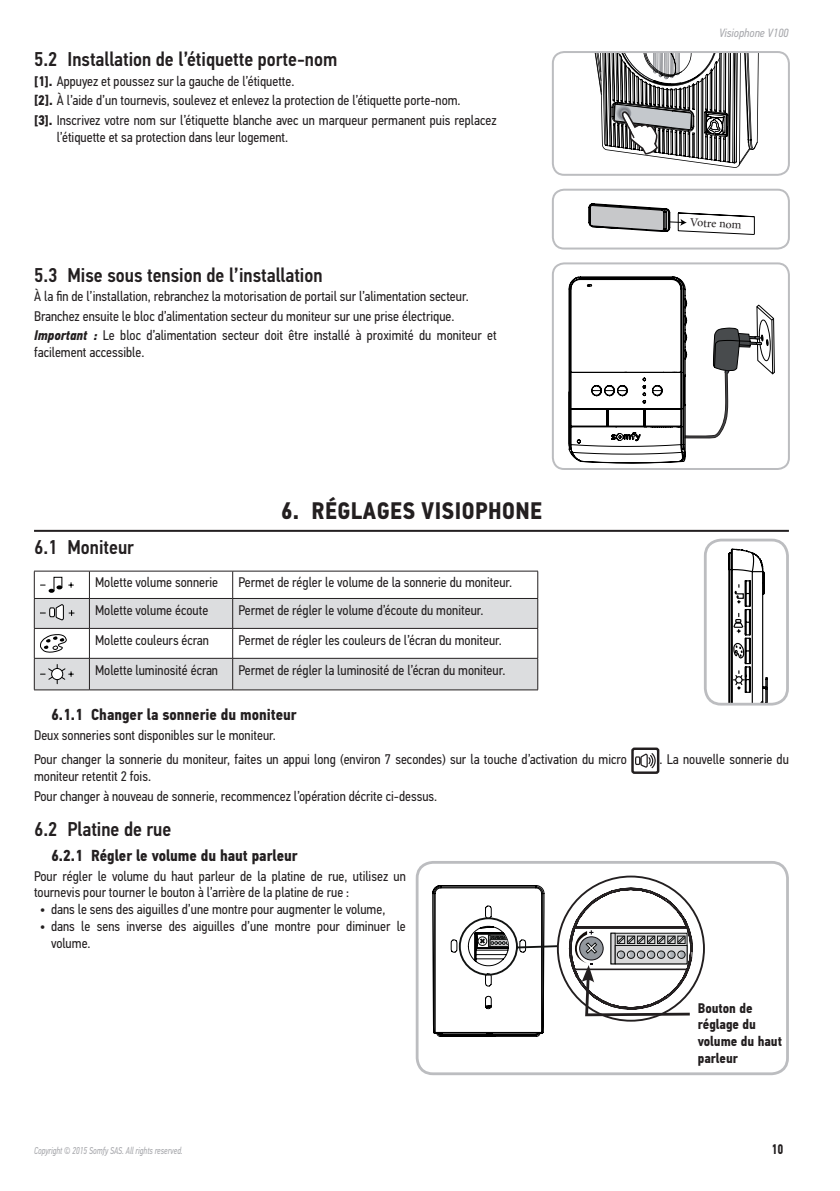
<style>
.page{position:relative;width:840px;height:1191px;background:#fff}
.page>*{position:absolute;margin:0;border:0;box-sizing:border-box;transform-origin:0 0}
.t1{font:700 24px "PF Din Text Cond Pro";letter-spacing:.02em;color:#231f20}
.t2{font:500 20px "PF Din Text Cond Pro";color:#231f20}
.t3{font:700 16px "PF Din Text Cond Pro";color:#231f20}
.t4{font:14px/19.6px "PF Din Text Cond Pro";color:#231f20}
.t5{font:700 14px/16.8px "PF Din Text Cond Pro";color:#231f20}
.t6{font:700 14px "PF Din Text Cond Pro";color:#231f20;scale:.85 1}
.t7{font:italic 12px "PF Din Text Cond Pro";color:#a8a9ad}
.t8{font:12px "Minion Pro";color:#231f20}
.t9{font:italic 10px "PF Din Text Cond Pro";color:#a8a9ad;scale:.85 1}
.s1{font-weight:700}
.s2{font-weight:700;font-style:italic}
</style>
<div class="page">
<svg style="left:595px;top:54px;width:164px;height:114px"></svg>
<div style="left:551px;top:51px;width:238px;height:125px;border:2px solid #bcbdc0;border-radius:11px"></div>
<svg style="left:568px;top:276px;width:206px;height:188px"></svg>
<div style="left:551px;top:262px;width:238px;height:208px;border:2px solid #bcbdc0;border-radius:11px"></div>
<svg style="left:588px;top:203px;width:166px;height:32px"></svg>
<div style="left:551px;top:189px;width:238px;height:60px;border:2px solid #bcbdc0;border-radius:11px"></div>
<hr style="left:34px;top:530px;width:754px;height:2px;background:#231f20">
<svg style="left:35px;top:599px;width:502px;height:90px;fill:#dcdddf"></svg>
<hr style="left:34px;top:571px;width:55px;height:1px;background:#231f20">
<hr style="left:89px;top:571px;width:143px;height:1px;background:#231f20">
<hr style="left:232px;top:571px;width:305px;height:1px;background:#231f20">
<hr style="left:34px;top:598px;width:55px;height:1px;background:#231f20">
<hr style="left:89px;top:598px;width:143px;height:1px;background:#231f20">
<svg style="left:89px;top:571px;width:1px;height:57px"></svg>
<hr style="left:232px;top:598px;width:305px;height:1px;background:#231f20">
<svg style="left:232px;top:571px;width:1px;height:57px"></svg>
<svg style="left:537px;top:571px;width:1px;height:57px"></svg>
<hr style="left:34px;top:628px;width:55px;height:1px;background:#231f20">
<hr style="left:34px;top:628px;width:1px;height:30px;background:#231f20">
<hr style="left:89px;top:628px;width:143px;height:1px;background:#231f20">
<hr style="left:89px;top:628px;width:1px;height:30px;background:#231f20">
<hr style="left:232px;top:628px;width:305px;height:1px;background:#231f20">
<hr style="left:232px;top:628px;width:1px;height:30px;background:#231f20">
<hr style="left:537px;top:628px;width:1px;height:30px;background:#231f20">
<hr style="left:34px;top:658px;width:55px;height:1px;background:#231f20">
<hr style="left:34px;top:658px;width:1px;height:31px;background:#231f20">
<hr style="left:89px;top:658px;width:143px;height:1px;background:#231f20">
<hr style="left:89px;top:658px;width:1px;height:31px;background:#231f20">
<hr style="left:232px;top:658px;width:305px;height:1px;background:#231f20">
<hr style="left:232px;top:658px;width:1px;height:31px;background:#231f20">
<hr style="left:537px;top:658px;width:1px;height:31px;background:#231f20">
<hr style="left:34px;top:689px;width:55px;height:1px;background:#231f20">
<hr style="left:89px;top:689px;width:143px;height:1px;background:#231f20">
<hr style="left:232px;top:689px;width:305px;height:1px;background:#231f20">
<svg style="left:34px;top:571px;width:40px;height:57px"></svg>
<svg style="left:40px;top:634px;width:27px;height:18px"></svg>
<svg style="left:40px;top:664px;width:34px;height:20px"></svg>
<svg style="left:728px;top:549px;width:40px;height:152px"></svg>
<div style="left:703px;top:538px;width:85px;height:167px;border:3px solid #bcbdc0;border-radius:16px"></div>
<svg style="left:635px;top:753px;width:21px;height:16px"></svg>
<div style="left:631px;top:747px;width:28px;height:27px;border:2px solid #231f20;border-radius:2px"></div>
<svg style="left:432px;top:885px;width:124px;height:151px"></svg>
<svg style="left:557px;top:876px;width:146px;height:144px"></svg>
<div style="left:415px;top:861px;width:373px;height:214px;border:3px solid #bcbdc0;border-radius:16px"></div>
<svg style="left:569px;top:888px;width:123px;height:129px"></svg>
<h2 class="t2" style="left:34px;top:47px;width:304px">5.2 Installation de l’étiquette porte-nom</h2>
<p class="t4" style="left:34px;top:71px;width:464px"><span class="s1">[1].</span> Appuyez et poussez sur la gauche de l’étiquette.<br><span class="s1">[2].</span> À l’aide d’un tournevis, soulevez et enlevez la protection de l’étiquette porte-nom.<br><span class="s1">[3].</span> Inscrivez votre nom sur l’étiquette blanche avec un marqueur permanent puis replacez</p>
<p class="t4" style="left:57px;top:127px;width:233px">l’étiquette et sa protection dans leur logement.</p>
<h2 class="t2" style="left:34px;top:263px;width:290px">5.3 Mise sous tension de l’installation</h2>
<p class="t4" style="left:34px;top:287px;width:464px">À la fin de l’installation, rebranchez la motorisation de portail sur l’alimentation secteur.<br>Branchez ensuite le bloc d’alimentation secteur du moniteur sur une prise électrique.<br><span class="s2">Important :</span> Le bloc d’alimentation secteur doit être installé à proximité du moniteur et</p>
<p class="t4" style="left:34px;top:343px;width:112px">facilement accessible.</p>
<p class="t7" style="left:718px;top:26px;width:71px">Visiophone V100</p>
<p class="t8" style="left:690px;top:214px;width:53px;rotate:3deg">Votre nom</p>
<h1 class="t1" style="left:281px;top:495px;width:262px">6. RÉGLAGES VISIOPHONE</h1>
<h2 class="t2" style="left:34px;top:535px;width:101px">6.1 Moniteur</h2>
<p class="t4" style="left:95px;top:573px;width:124px">Molette volume sonnerie</p>
<p class="t4" style="left:238px;top:573px;width:275px">Permet de régler le volume de la sonnerie du moniteur.</p>
<p class="t4" style="left:95px;top:600px;width:115px">Molette volume écoute</p>
<p class="t4" style="left:238px;top:600px;width:246px">Permet de régler le volume d’écoute du moniteur.</p>
<p class="t4" style="left:95px;top:630px;width:115px">Molette couleurs écran</p>
<p class="t4" style="left:238px;top:630px;width:265px">Permet de régler les couleurs de l’écran du moniteur.</p>
<p class="t4" style="left:95px;top:660px;width:124px">Molette luminosité écran</p>
<p class="t4" style="left:238px;top:660px;width:268px">Permet de régler la luminosité de l’écran du moniteur.</p>
<p class="t3" style="left:51px;top:705px;width:247px">6.1.1 Changer la sonnerie du moniteur</p>
<p class="t4" style="left:34px;top:723px;width:594px;line-height:24.2px">Deux sonneries sont disponibles sur le moniteur.<br>Pour changer la sonnerie du moniteur, faites un appui long (environ 7 secondes) sur la touche d’activation du micro</p>
<p class="t4" style="left:34px;top:766px;width:404px">moniteur retentit 2 fois.<br>Pour changer à nouveau de sonnerie, recommencez l’opération décrite ci-dessus.</p>
<h2 class="t2" style="left:34px;top:817px;width:139px">6.2 Platine de rue</h2>
<p class="t3" style="left:51px;top:845px;width:248px">6.2.1 Régler le volume du haut parleur</p>
<p class="t4" style="left:34px;top:867px;width:373px;line-height:16.8px">Pour régler le volume du haut parleur de la platine de rue, utilisez un tournevis pour tourner le bouton à l’arrière de la platine de rue :</p>
<p class="t4" style="left:40px;top:899px;width:347px">• dans le sens des aiguilles d’une montre pour augmenter le volume,</p>
<p class="t4" style="left:51px;top:917px;width:356px;line-height:16.8px;text-indent:-11px">• dans le sens inverse des aiguilles d’une montre pour diminuer le volume.</p>
<p class="t4" style="left:659px;top:749px;width:131px">. La nouvelle sonnerie du</p>
<p class="t5" style="left:697px;top:999px;width:86px">Bouton de réglage du volume du haut parleur</p>
<p class="t9" style="left:34px;top:1144px;width:176px">Copyright © 2015 Somfy SAS. All rights reserved.</p>
<p class="t6" style="left:771px;top:1140px;width:15px">10</p>
</div>
